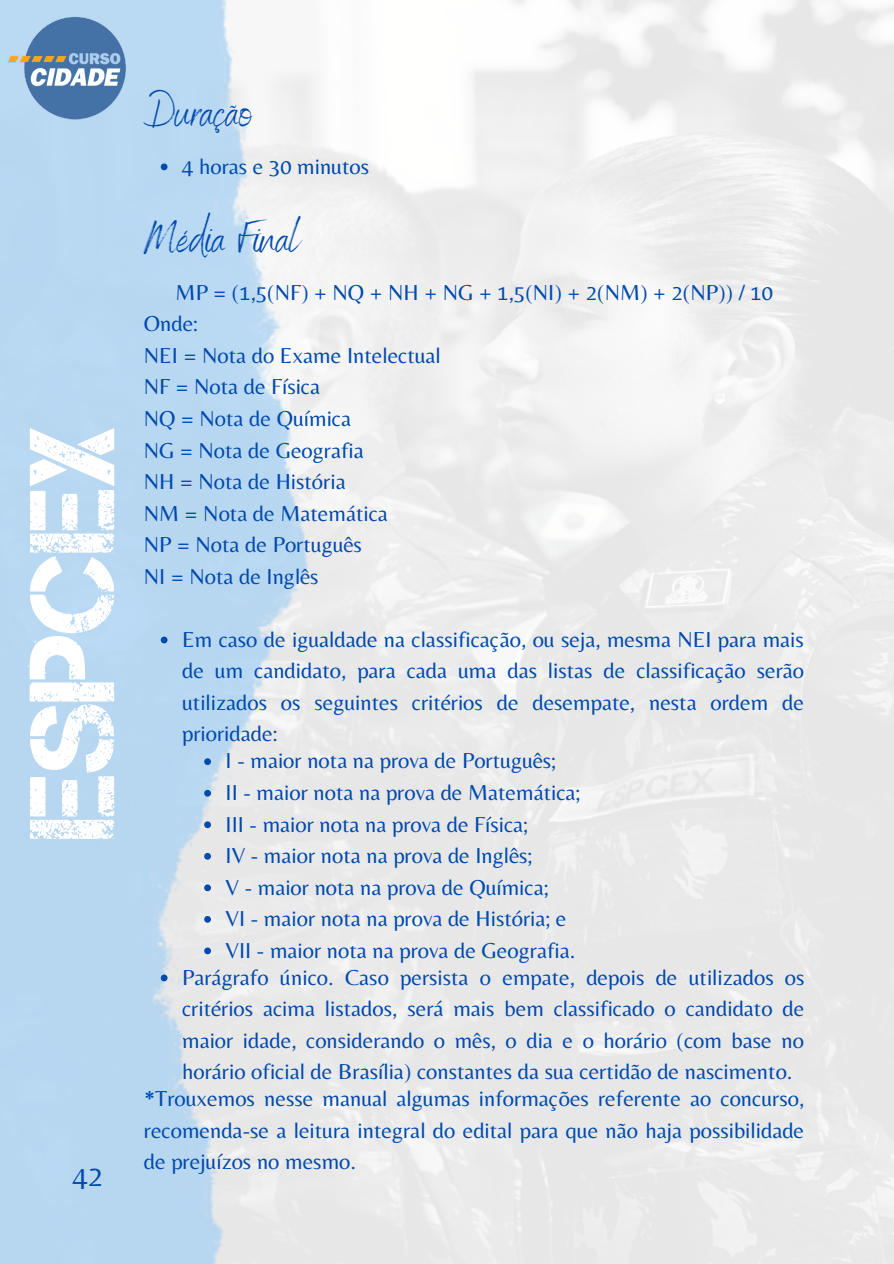
<style>
.page{position:relative;width:894px;height:1264px;background:#fff}
.page>*{position:absolute;margin:0;border:0;box-sizing:border-box;transform-origin:0 0}
.t1{font:120.15px "Captureit";color:#fff}
.t2{font:45px "Benedict";color:#004aad}
.t3{font:30px "Belleza";color:#004aad}
.t4{font:22.5px/31.5px "Belleza";color:#004aad;text-align:justify}
</style>
<div class="page">
<img style="left:0;top:0;width:307px;height:1263px">
<img style="left:0;top:0;width:140px;height:140px">
<svg style="left:161px;top:163px;width:6px;height:7px"></svg>
<svg style="left:161px;top:636px;width:6px;height:7px"></svg>
<svg style="left:204px;top:758px;width:7px;height:7px"></svg>
<svg style="left:204px;top:789px;width:7px;height:7px"></svg>
<svg style="left:204px;top:821px;width:7px;height:7px"></svg>
<svg style="left:204px;top:853px;width:7px;height:6px"></svg>
<svg style="left:204px;top:884px;width:7px;height:7px"></svg>
<svg style="left:204px;top:916px;width:7px;height:6px"></svg>
<svg style="left:204px;top:947px;width:7px;height:7px"></svg>
<svg style="left:161px;top:974px;width:6px;height:7px"></svg>
<h1 class="t1" style="left:5px;top:838px;width:414px;rotate:-90deg">ESPCEX</h1>
<h3 class="t3" style="left:73px;top:1157px;width:32px">42</h3>
<h2 class="t2" style="left:144px;top:83px;width:110px">Duração</h2>
<p class="t4" style="left:182px;top:150px;width:188px">4 horas e 30 minutos</p>
<h2 class="t2" style="left:144px;top:209px;width:157px">Média Final</h2>
<p class="t4" style="left:144px;top:276px;width:630px;text-align:left;text-indent:32px">MP = (1,5(NF) + NQ + NH + NG + 1,5(NI) + 2(NM) + 2(NP)) / 10<br>Onde:<br>NEI = Nota do Exame Intelectual<br>NF = Nota de Física<br>NQ = Nota de Química<br>NG = Nota de Geografia<br>NH = Nota de História<br>NM = Nota de Matemática<br>NP = Nota de Português<br>NI = Nota de Inglês</p>
<p class="t4" style="left:182px;top:623px;width:623px">Em caso de igualdade na classificação, ou seja, mesma NEI para mais de um candidato, para cada uma das listas de classificação serão utilizados os seguintes critérios de desempate, nesta ordem de prioridade:</p>
<p class="t4" style="left:225px;top:744px;width:356px;text-align:left">I - maior nota na prova de Português;<br>II - maior nota na prova de Matemática; III - maior nota na prova de Física;<br>IV - maior nota na prova de Inglês;<br>V - maior nota na prova de Química;<br>VI - maior nota na prova de História; e VII - maior nota na prova de Geografia.</p>
<p class="t4" style="left:182px;top:961px;width:623px">Parágrafo único. Caso persista o empate, depois de utilizados os critérios acima listados, será mais bem classificado o candidato de maior idade, considerando o mês, o dia e o horário (com base no horário oficial de Brasília) constantes da sua certidão de nascimento.</p>
<p class="t4" style="left:144px;top:1082px;width:661px">*Trouxemos nesse manual algumas informações referente ao concurso, recomenda-se a leitura integral do edital para que não haja possibilidade de prejuízos no mesmo.</p>
</div>
